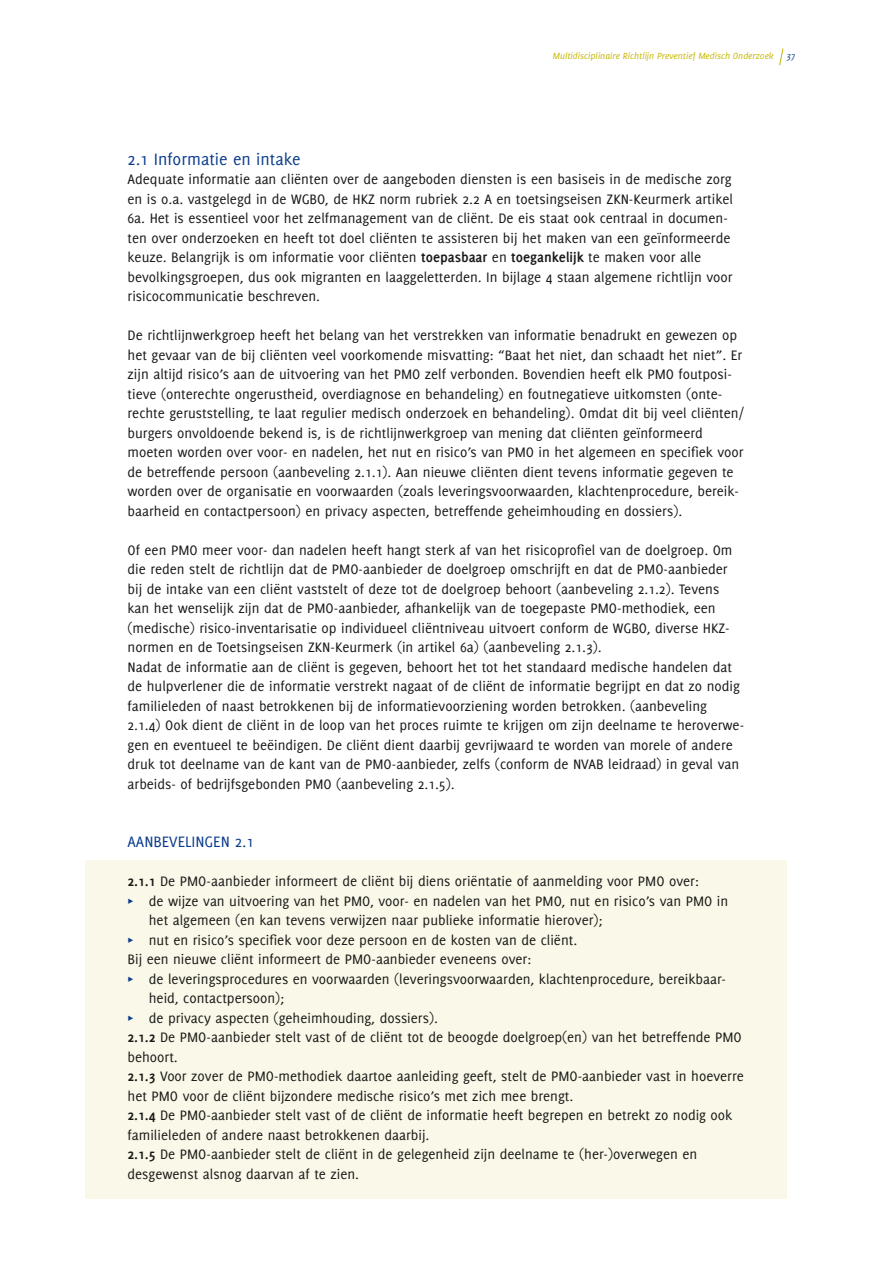
<style>
.page{position:relative;width:893px;height:1263px;background:#fff}
.page>*{position:absolute;margin:0;border:0;box-sizing:border-box;transform-origin:0 0}
.t1{font:18px "Delicious";color:#0b3c8b}
.t2{font:16.5px "Delicious";color:#0b3c8b}
.t3{font:15px/19.5px "Delicious";color:#181716}
.t4{font:italic 9.75px "Delicious";color:#c7b600}
.t5{font:italic 9.75px "Delicious";color:#0b3c8b}
.s1{font-weight:700}
.s2{color:#0b3c8b}
</style>
<div class="page">
<svg style="left:779px;top:48px;width:4px;height:18px"></svg>
<div style="left:85px;top:860px;width:702px;height:338px;background:#faf8e8"></div>
<p class="t4" style="left:553px;top:51px;width:222px">Multidisciplinaire Richtlijn Preventief Medisch Onderzoek</p>
<p class="t5" style="left:786px;top:51px;width:10px">37</p>
<p class="t1" style="left:128px;top:149px;width:175px">2.1 Informatie en intake</p>
<p class="t3" style="left:128px;top:169px;width:607px">Adequate informatie aan cliënten over de aangeboden diensten is een basiseis in de medische zorg en is o.a. vastgelegd in de WGBO, de HKZ norm rubriek 2.2 A en toetsingseisen ZKN-Keurmerk artikel 6a. Het is essentieel voor het zelfmanagement van de cliënt. De eis staat ook centraal in documen&shy;ten over onderzoeken en heeft tot doel cliënten te assisteren bij het maken van een geïnformeerde keuze. Belangrijk is om informatie voor cliënten <span class="s1">toepasbaar</span> en <span class="s1">toegankelijk</span> te maken voor alle bevolkingsgroepen, dus ook migranten en laaggeletterden. In bijlage 4 staan algemene richtlijn voor risicocommunicatie beschreven.</p>
<p class="t3" style="left:128px;top:325px;width:618px">De richtlijnwerkgroep heeft het belang van het verstrekken van informatie benadrukt en gewezen op het gevaar van de bij cliënten veel voorkomende misvatting: “Baat het niet, dan schaadt het niet”. Er zijn altijd risico’s aan de uitvoering van het PMO zelf verbonden. Bovendien heeft elk PMO foutposi&shy;tieve (onterechte ongerustheid, overdiagnose en behandeling) en foutnegatieve uitkomsten (onte&shy;rechte geruststelling, te laat regulier medisch onderzoek en behandeling). Omdat dit bij veel cliënten/ burgers onvoldoende bekend is, is de richtlijnwerkgroep van mening dat cliënten geïnformeerd moeten worden over voor- en nadelen, het nut en risico’s van PMO in het algemeen en specifiek voor de betreffende persoon (aanbeveling 2.1.1). Aan nieuwe cliënten dient tevens informatie gegeven te worden over de organisatie en voorwaarden (zoals leveringsvoorwaarden, klachtenprocedure, bereik&shy;baarheid en contactpersoon) en privacy aspecten, betreffende geheimhouding en dossiers).</p>
<p class="t3" style="left:128px;top:540px;width:618px">Of een PMO meer voor- dan nadelen heeft hangt sterk af van het risicoprofiel van de doelgroep. Om die reden stelt de richtlijn dat de PMO-aanbieder de doelgroep omschrijft en dat de PMO-aanbieder bij de intake van een cliënt vaststelt of deze tot de doelgroep behoort (aanbeveling 2.1.2). Tevens kan het wenselijk zijn dat de PMO-aanbieder, afhankelijk van de toegepaste PMO-methodiek, een (medische) risico-inventarisatie op individueel cliëntniveau uitvoert conform de WGBO, diverse HKZ&shy;normen en de Toetsingseisen ZKN-Keurmerk (in artikel 6a) (aanbeveling 2.1.3).<br>Nadat de informatie aan de cliënt is gegeven, behoort het tot het standaard medische handelen dat de hulpverlener die de informatie verstrekt nagaat of de cliënt de informatie begrijpt en dat zo nodig familieleden of naast betrokkenen bij de informatievoorziening worden betrokken. (aanbeveling<br>2.1.4) Ook dient de cliënt in de loop van het proces ruimte te krijgen om zijn deelname te heroverwe&shy;gen en eventueel te beëindigen. De cliënt dient daarbij gevrijwaard te worden van morele of andere druk tot deelname van de kant van de PMO-aanbieder, zelfs (conform de NVAB leidraad) in geval van arbeids- of bedrijfsgebonden PMO (aanbeveling 2.1.5).</p>
<p class="t2" style="left:128px;top:833px;width:18px">Aanbevelingen</p>
<p class="t2" style="left:235px;top:833px;width:21px">2.1</p>
<p class="t3" style="left:128px;top:871px;width:573px"><span class="s1">2.1.1</span> De PMO-aanbieder informeert de cliënt bij diens oriëntatie of aanmelding voor PMO over:</p>
<p class="t3" style="left:128px;top:891px;width:602px"><span class="s2">π</span> de wijze van uitvoering van het PMO, voor- en nadelen van het PMO, nut en risico’s van PMO in</p>
<p class="t3" style="left:149px;top:910px;width:455px">het algemeen (en kan tevens verwijzen naar publieke informatie hierover);</p>
<p class="t3" style="left:128px;top:930px;width:451px"><span class="s2">π</span> nut en risico’s specifiek voor deze persoon en de kosten van de cliënt.</p>
<p class="t3" style="left:128px;top:949px;width:405px">Bij een nieuwe cliënt informeert de PMO-aanbieder eveneens over:</p>
<p class="t3" style="left:128px;top:969px;width:600px"><span class="s2">π</span> de leveringsprocedures en voorwaarden (leveringsvoorwaarden, klachtenprocedure, bereikbaar-</p>
<p class="t3" style="left:149px;top:988px;width:137px">heid, contactpersoon);</p>
<p class="t3" style="left:128px;top:1008px;width:312px"><span class="s2">π</span> de privacy aspecten (geheimhouding, dossiers).</p>
<p class="t3" style="left:128px;top:1027px;width:616px"><span class="s1">2.1.2</span> De PMO-aanbieder stelt vast of de cliënt tot de beoogde doelgroep(en) van het betreffende PMO</p>
<p class="t3" style="left:128px;top:1047px;width:52px">behoort.</p>
<p class="t3" style="left:128px;top:1066px;width:618px"><span class="s1">2.1.3</span> Voor zover de PMO-methodiek daartoe aanleiding geeft, stelt de PMO-aanbieder vast in hoeverre</p>
<p class="t3" style="left:128px;top:1086px;width:447px">het PMO voor de cliënt bijzondere medische risico’s met zich mee brengt.</p>
<p class="t3" style="left:128px;top:1105px;width:606px"><span class="s1">2.1.4</span> De PMO-aanbieder stelt vast of de cliënt de informatie heeft begrepen en betrekt zo nodig ook</p>
<p class="t3" style="left:128px;top:1125px;width:303px">familieleden of andere naast betrokkenen daarbij.</p>
<p class="t3" style="left:128px;top:1144px;width:571px"><span class="s1">2.1.5</span> De PMO-aanbieder stelt de cliënt in de gelegenheid zijn deelname te (her-)overwegen en</p>
<p class="t3" style="left:128px;top:1164px;width:233px">desgewenst alsnog daarvan af te zien.</p>
</div>
